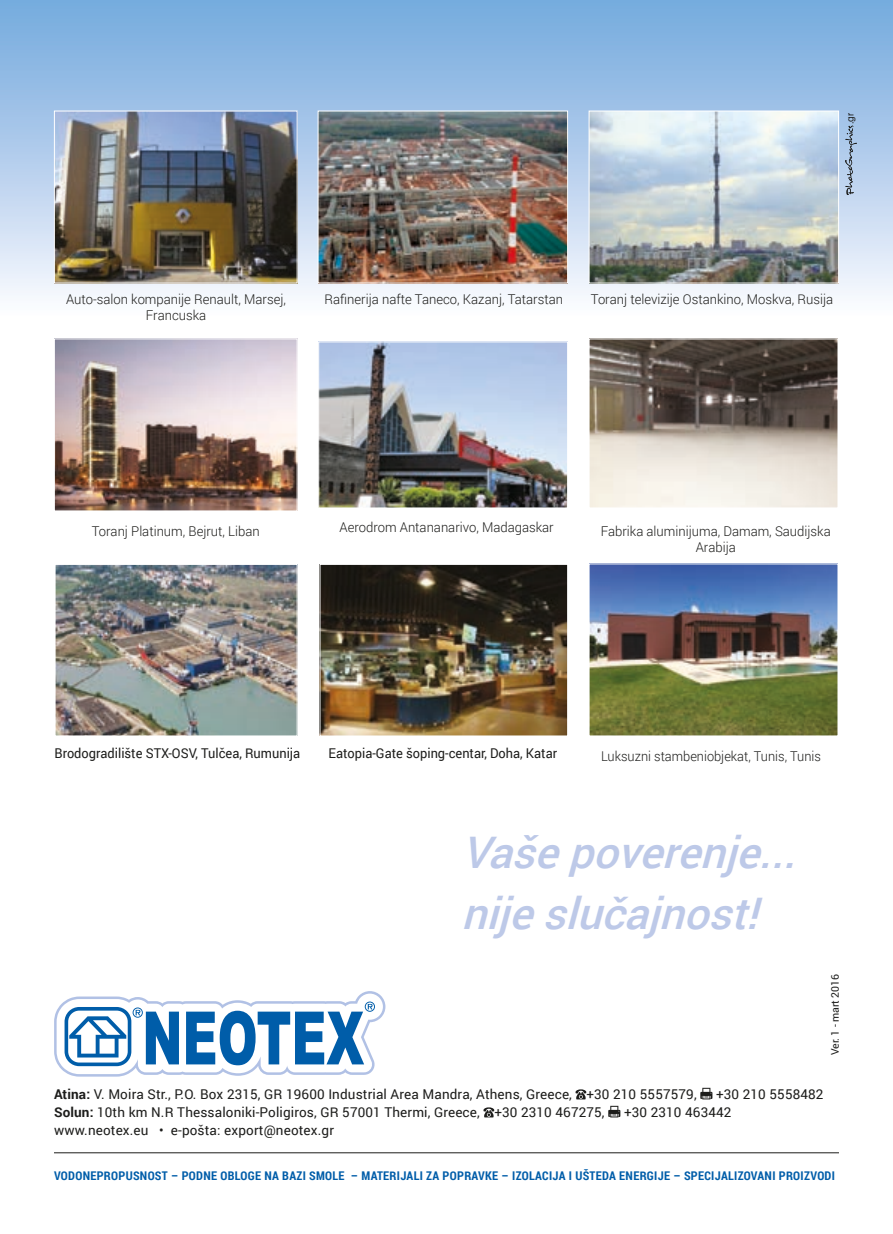
<style>
.page{position:relative;width:893px;height:1234px;background:#fff}
.page>*{position:absolute;margin:0;border:0;box-sizing:border-box;transform-origin:0 0}
.t1{font:italic 500 43.5px/61.1px "Roboto";color:#bdc9e8}
.t2{font:13.5px "Roboto";letter-spacing:.01em;color:#1d1d1b}
.t3{font:300 13.5px/16.2px "Roboto";color:#1d1d1b;text-align:center}
.t4{font:13.5px "Roboto";letter-spacing:.01em;color:#1d1d1b;scale:.95 1}
.t5{font:300 13.5px "Roboto";color:#1d1d1b;scale:.95 1}
.t6{font:700 12px "Roboto Condensed";letter-spacing:.025em;color:#005da9}
.t7{font:10.5px "Roboto";letter-spacing:-.01em;color:#1d1d1b}
.t8{font:9.15px "UB Helvetica";color:#1d1d1b}
.s1{font-weight:700}
</style>
<div class="page">
<div style="left:0;top:0;width:893px;height:316px;background:linear-gradient(to bottom,#71a7dc,#fafafe)"></div>
<svg style="left:576px;top:1089px;width:10px;height:10px"></svg>
<svg style="left:700px;top:1087px;width:12px;height:12px"></svg>
<svg style="left:483px;top:1107px;width:11px;height:10px"></svg>
<svg style="left:608px;top:1105px;width:12px;height:12px"></svg>
<svg style="left:54px;top:991px;width:331px;height:85px"></svg>
<hr style="left:54px;top:1152px;width:785px;height:1px;background:#1d1d1b">
<svg style="left:845px;top:126px;width:12px;height:69px"></svg>
<img style="left:56px;top:340px;width:240px;height:169px">
<div style="left:54px;top:338px;width:244px;height:173px;border:1px solid #fff"></div>
<img style="left:320px;top:343px;width:246px;height:163px">
<div style="left:318px;top:341px;width:250px;height:167px;border:1px solid #fff"></div>
<img style="left:591px;top:340px;width:245px;height:166px">
<div style="left:589px;top:338px;width:249px;height:170px;border:1px solid #fff"></div>
<img style="left:320px;top:113px;width:246px;height:168px">
<div style="left:318px;top:111px;width:250px;height:172px;border:1px solid #fff"></div>
<img style="left:591px;top:113px;width:246px;height:168px">
<div style="left:589px;top:111px;width:250px;height:172px;border:1px solid #fff"></div>
<img style="left:56px;top:113px;width:240px;height:168px">
<div style="left:54px;top:111px;width:244px;height:172px;border:1px solid #fff"></div>
<img style="left:322px;top:566px;width:244px;height:168px">
<div style="left:320px;top:564px;width:248px;height:172px;border:1px solid #fff"></div>
<img style="left:57px;top:566px;width:239px;height:168px">
<div style="left:55px;top:564px;width:243px;height:172px;border:1px solid #fff"></div>
<img style="left:591px;top:565px;width:245px;height:169px">
<p class="t8" style="left:845px;top:124px;width:13px;rotate:-90deg">.gr</p>
<p class="t3" style="left:66px;top:290px;width:221px">Auto-salon kompanije Renault, Marsej,</p>
<p class="t3" style="left:325px;top:290px;width:240px">Rafinerija nafte Taneco, Kazanj, Tatarstan</p>
<p class="t3" style="left:146px;top:306px;width:62px">Francuska</p>
<p class="t3" style="left:591px;top:290px;width:244px">Toranj televizije Ostankino, Moskva, Rusija</p>
<p class="t3" style="left:340px;top:518px;width:216px">Aerodrom Antananarivo, Madagaskar</p>
<p class="t3" style="left:92px;top:522px;width:170px">Toranj Platinum, Bejrut, Liban</p>
<p class="t3" style="left:601px;top:522px;width:231px">Fabrika aluminijuma, Damam, Saudijska<br>Arabija</p>
<p class="t4" style="left:55px;top:744px;width:260px">Brodogradilište STX-OSV, Tulčea, Rumunija</p>
<p class="t4" style="left:329px;top:744px;width:242px">Eatopia-Gate šoping-centar, Doha, Katar</p>
<p class="t5" style="left:601px;top:746px;width:233px">Luksuzni stambeniobjekat, Tunis, Tunis</p>
<h1 class="t1" style="left:461px;top:820px;width:351px">Vašepoverenje... nijeslučajnost!</h1>
<p class="t7" style="left:828px;top:1054px;width:82px;rotate:-90deg">Ver. 1 - mart 2016</p>
<p class="t2" style="left:54px;top:1084px;width:644px"><span class="s1">Atina:</span> V. Moira Str., P.O. Box 2315, GR 19600 Industrial Area Mandra, Athens, Greece, +30 210 5557579,</p>
<p class="t2" style="left:716px;top:1084px;width:109px">+30 210 5558482</p>
<p class="t2" style="left:54px;top:1102px;width:552px"><span class="s1">Solun:</span> 10th km N.R Thessaloniki-Poligiros, GR 57001 Thermi, Greece, +30 2310 467275,</p>
<p class="t2" style="left:624px;top:1102px;width:109px">+30 2310 463442</p>
<p class="t2" style="left:54px;top:1120px;width:281px">www.neotex.eu • e-pošta: export@neotex.gr</p>
<p class="t6" style="left:54px;top:1166px;width:782px">VODONEPROPUSNOST – PODNE OBLOGE NA BAZI SMOLE – MATERIJALI ZA POPRAVKE – IZOLACIJA I UŠTEDA ENERGIJE – SPECIJALIZOVANI PROIZVODI</p>
</div>
